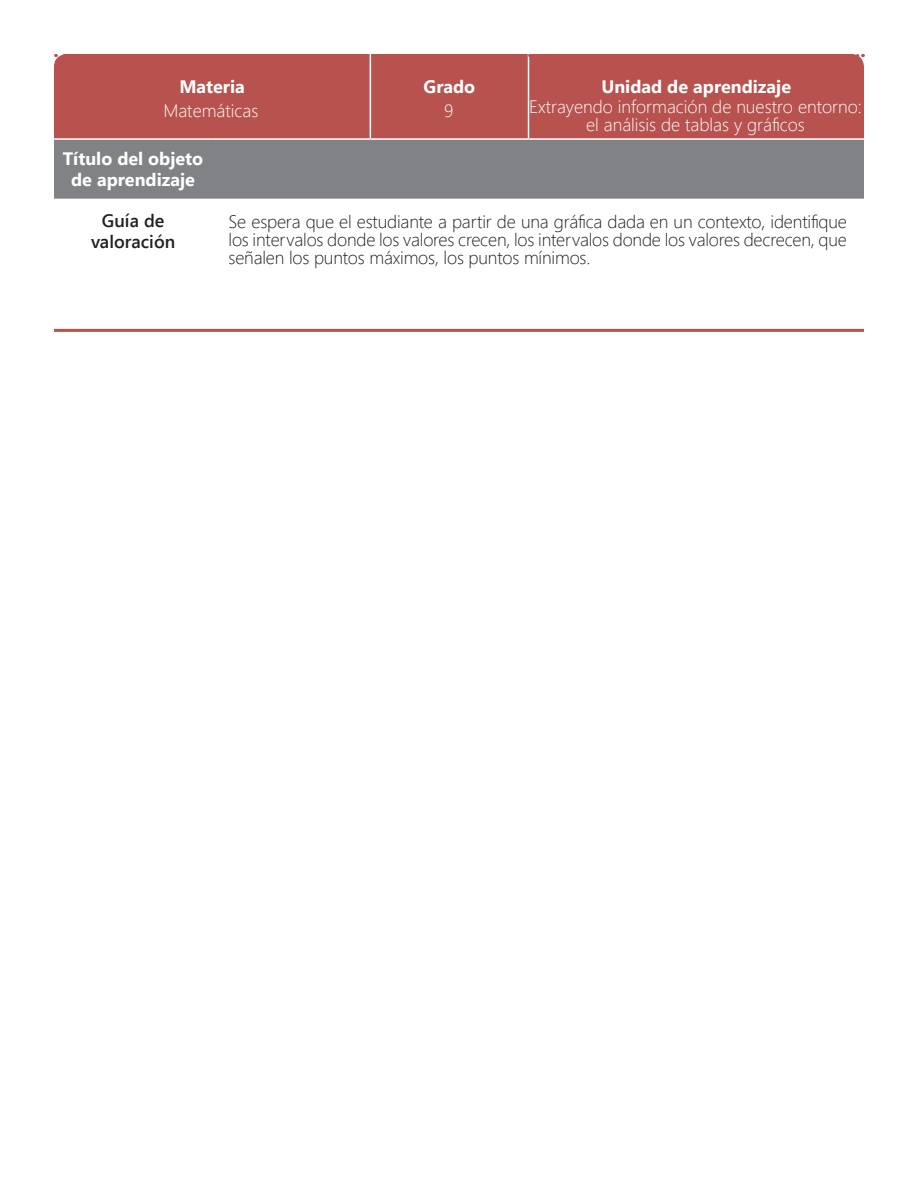
<style>
.page{position:relative;width:918px;height:1188px;background:#fff}
.page>*{position:absolute;margin:0;border:0;box-sizing:border-box;transform-origin:0 0}
.Tex_gen{font:300 18px/18px "Segoe UI";letter-spacing:-.01em;color:#231f20;text-align:justify}
.Tex_gen-2{font:300 18px/18px "Segoe UI";color:#fff;text-align:center}
.t1{font:700 18px/21px "Segoe UI";color:#fff;text-align:center}
.Tex_gen-3{font:600 18px "Segoe UI";color:#231f20}
</style>
<div class="page">
<div style="left:54px;top:54px;width:810px;height:84px;background:#b7524f"></div>
<div style="left:54px;top:140px;width:810px;height:59px;background:#808285"></div>
<hr style="left:370px;top:54px;width:1px;height:84px;background:#fff">
<hr style="left:528px;top:54px;width:1px;height:84px;background:#fff">
<hr style="left:64px;top:54px;width:799px;height:3px;background:#b7524f">
<hr style="left:54px;top:329px;width:810px;height:3px;background:#b7524f">
<p class="t1" style="left:179px;top:76px;width:67px">Materia</p>
<p class="t1" style="left:424px;top:76px;width:53px">Grado</p>
<p class="t1" style="left:601px;top:76px;width:191px">Unidad de aprendizaje</p>
<p class="Tex_gen-2" style="left:163px;top:101px;width:96px">Matemáticas</p>
<p class="Tex_gen-2" style="left:444px;top:101px;width:11px">9</p>
<p class="Tex_gen-2" style="left:529px;top:97px;width:334px">Extrayendo información de nuestro entorno: el análisis de tablas y gráficos</p>
<p class="t1" style="left:63px;top:148px;width:142px">Título del objeto de aprendizaje</p>
<p class="Tex_gen-3" style="left:102px;top:208px;width:64px">Guía de</p>
<p class="Tex_gen-3" style="left:91px;top:229px;width:86px">valoración</p>
<p class="Tex_gen" style="left:229px;top:212px;width:620px">Se espera que el estudiante a partir de una gráfica dada en un contexto, identifique los intervalos donde los valores crecen, los intervalos donde los valores decrecen, que señalen los puntos máximos, los puntos mínimos.</p>
</div>
